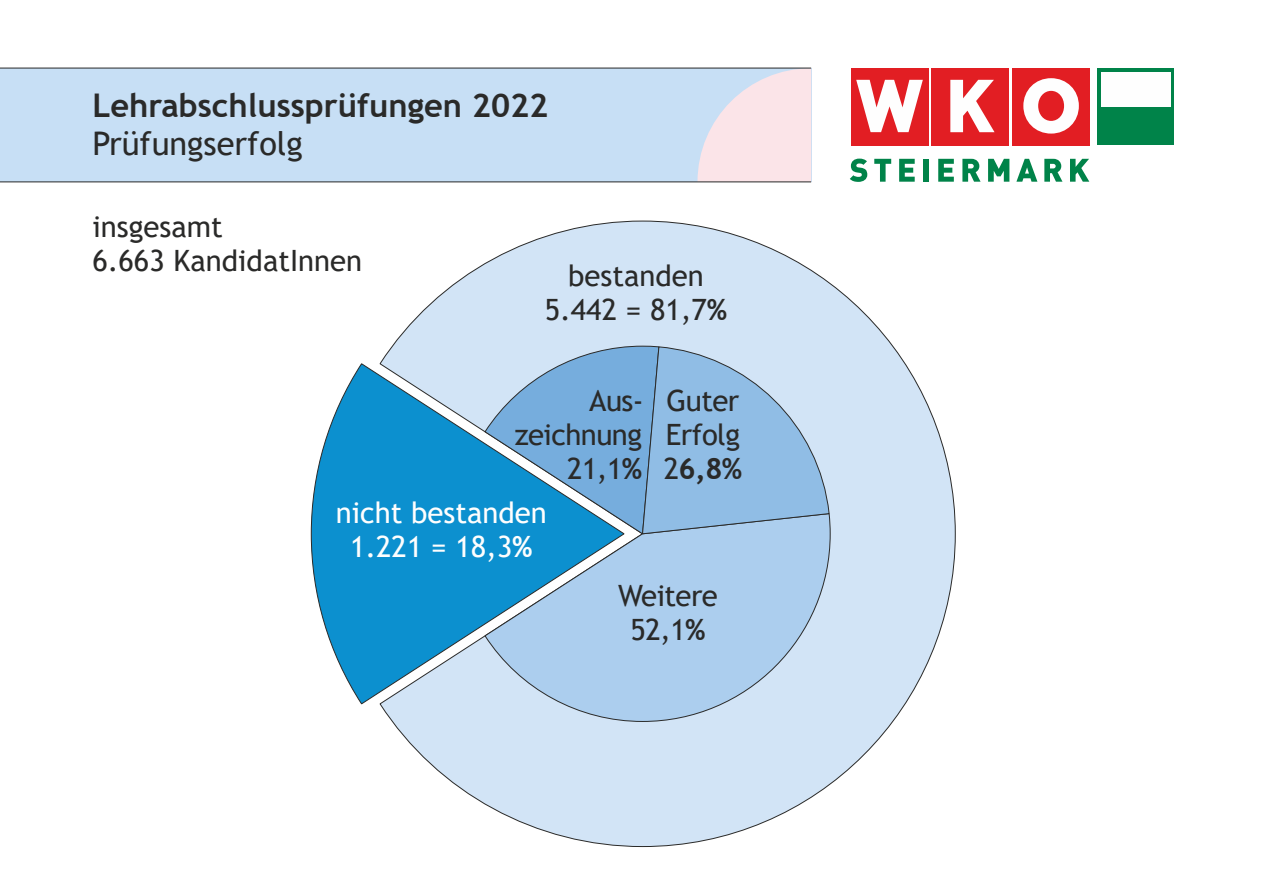
<style>
.page{position:relative;width:1263px;height:893px;background:#fff}
.page>*{position:absolute;margin:0;border:0;box-sizing:border-box;transform-origin:0 0}
.t1{font:700 32.55px "Trebuchet MS";color:#2a2a29}
.t2{font:32.55px "Trebuchet MS";color:#2a2a29}
.t3{font:29.4px/34px "Trebuchet MS";color:#2a2a29;text-align:center}
.t4{font:29.4px/34px "Trebuchet MS";letter-spacing:-.02em;color:#2a2a29;text-align:right}
.t5{font:29.4px/34px "Trebuchet MS";color:#fefefe;text-align:center}
.s1{font-weight:700}
</style>
<div class="page">
<div style="left:0;top:68px;width:811px;height:114px;background:#c7dff5"></div>
<svg style="left:380px;top:220px;width:576px;height:627px;fill:#d2e4f6"></svg>
<svg style="left:311px;top:363px;width:173px;height:342px;fill:#0c90cf"></svg>
<svg style="left:484px;top:513px;width:347px;height:209px;fill:#acceee"></svg>
<svg style="left:697px;top:69px;width:114px;height:113px"></svg>
<hr style="left:0;top:182px;width:811px;height:1px;background:#2a2a29">
<svg style="left:484px;top:345px;width:346px;height:206px"></svg>
<hr style="left:0;top:68px;width:811px;height:1px;background:#2a2a29">
<div style="left:1097px;top:68px;width:77px;height:77px;background:#008349"></div>
<div style="left:1101px;top:72px;width:69px;height:34px;background:#fefefe"></div>
<div style="left:1013px;top:68px;width:77px;height:77px;background:#e21e23"></div>
<div style="left:932px;top:68px;width:77px;height:77px;background:#e21e23"></div>
<svg style="left:950px;top:80px;width:44px;height:52px"></svg>
<div style="left:851px;top:68px;width:77px;height:77px;background:#e21e23"></div>
<svg style="left:856px;top:80px;width:67px;height:52px"></svg>
<svg style="left:1023px;top:78px;width:56px;height:56px"></svg>
<div style="left:1038px;top:91px;width:26px;height:30px;background:#e21e23;border:2px solid #e21e23;border-radius:50%"></div>
<svg style="left:850px;top:159px;width:17px;height:23px"></svg>
<svg style="left:874px;top:159px;width:17px;height:23px"></svg>
<svg style="left:899px;top:159px;width:16px;height:23px"></svg>
<div style="left:923px;top:159px;width:6px;height:23px;background:#008349"></div>
<svg style="left:938px;top:159px;width:16px;height:23px"></svg>
<svg style="left:962px;top:159px;width:18px;height:23px"></svg>
<svg style="left:988px;top:159px;width:21px;height:23px"></svg>
<svg style="left:1016px;top:159px;width:21px;height:23px"></svg>
<svg style="left:1044px;top:159px;width:18px;height:23px"></svg>
<svg style="left:1070px;top:159px;width:19px;height:23px"></svg>
<p class="t1" style="left:92px;top:93px;width:457px">Lehrabschlussprüfungen 2022</p>
<p class="t2" style="left:92px;top:131px;width:212px">Prüfungserfolg</p>
<p class="t3" style="left:92px;top:212px;width:271px;text-align:left">insgesamt<br>6.663 KandidatInnen</p>
<p class="t3" style="left:545px;top:261px;width:184px">bestanden<br>5.442 = 81,7<span class="s1">%</span></p>
<p class="t4" style="left:515px;top:386px;width:130px">Aus&shy;zeichnung<br>21,1<span class="s1">%</span></p>
<p class="t3" style="left:664px;top:386px;width:80px;text-align:justify">Guter Erfolg 2<span class="s1">6,8%</span></p>
<p class="t5" style="left:336px;top:498px;width:213px">nicht bestanden<br>1.221 = 18,3<span class="s1">%</span></p>
<p class="t4" style="left:618px;top:581px;width:101px;text-align:center">Weitere<br>52,1<span class="s1">%</span></p>
</div>
